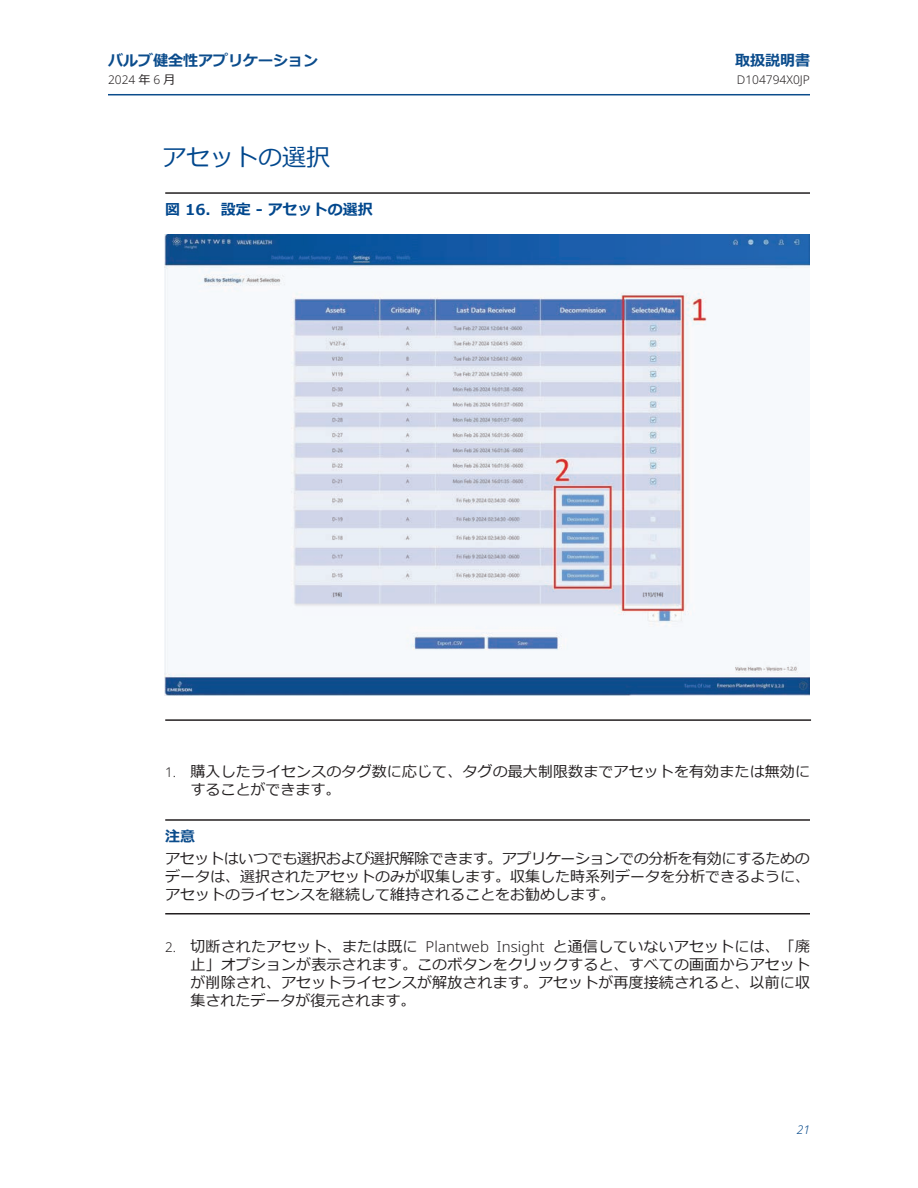
<style>
.page{position:relative;width:918px;height:1188px;background:#fff}
.page>*{position:absolute;margin:0;border:0;box-sizing:border-box;transform-origin:0 0}
.t1{font:24px "Meiryo";color:#01478d}
.t2{font:15px/18px "Meiryo";letter-spacing:.005em;color:#231f20;text-align:justify}
.t3{font:700 15px "Meiryo";color:#0b4c8c}
.t4{font:700 15px "Meiryo";color:#01478d}
.t5{font:300 12px "Noto Sans";color:#231f20}
.t6{font:italic 300 12px "Noto Sans";color:#0b4c8c}
.s1{font-family:"Meiryo";font-weight:400}
.s2{font-family:"Noto Sans";font-weight:300;font-size:13.5px}
.s3{font-family:"Noto Sans";font-weight:300}
</style>
<div class="page">
<hr style="left:108px;top:94px;width:702px;height:1px;background:#0b4c8c">
<hr style="left:165px;top:192px;width:645px;height:2px;background:#231f20">
<img style="left:165px;top:234px;width:645px;height:461px">
<hr style="left:165px;top:719px;width:646px;height:2px;background:#231f20">
<hr style="left:165px;top:819px;width:645px;height:2px;background:#231f20">
<hr style="left:165px;top:913px;width:645px;height:2px;background:#231f20">
<p class="t3" style="left:108px;top:50px;width:211px">バルブ健全性アプリケーション</p>
<p class="t3" style="left:735px;top:50px;width:76px">取扱説明書</p>
<p class="t5" style="left:108px;top:72px;width:69px">2024 <span class="s1">年</span> 6 <span class="s1">月</span></p>
<p class="t5" style="left:737px;top:72px;width:75px">D104794X0JP</p>
<h1 class="t1" style="left:162px;top:141px;width:169px">アセットの選択</h1>
<p class="t4" style="left:165px;top:199px;width:209px">図 16. 設定 - アセットの選択</p>
<p class="t2" style="left:190px;top:764px;width:621px;text-indent:-26px"><span class="s2">1.</span> 購入したライセンスのタグ数に応じて、タグの最大制限数までアセットを有効または無効にすることができます。</p>
<p class="t3" style="left:165px;top:826px;width:31px">注意</p>
<p class="t2" style="left:165px;top:851px;width:647px">アセットはいつでも選択および選択解除できます。アプリケーションでの分析を有効にするためのデータは、選択されたアセットのみが収集します。収集した時系列データを分析できるように、アセットのライセンスを継続して維持されることをお勧めします。</p>
<p class="t2" style="left:190px;top:938px;width:621px;text-indent:-26px"><span class="s2">2.</span> 切断されたアセット、または既に <span class="s3">Plantweb Insight</span> と通信していないアセットには、「廃止」オプションが表示されます。このボタンをクリックすると、すべての画面からアセットが削除され、アセットライセンスが解放されます。アセットが再度接続されると、以前に収集されたデータが復元されます。</p>
<p class="t6" style="left:797px;top:1121px;width:15px">21</p>
</div>
